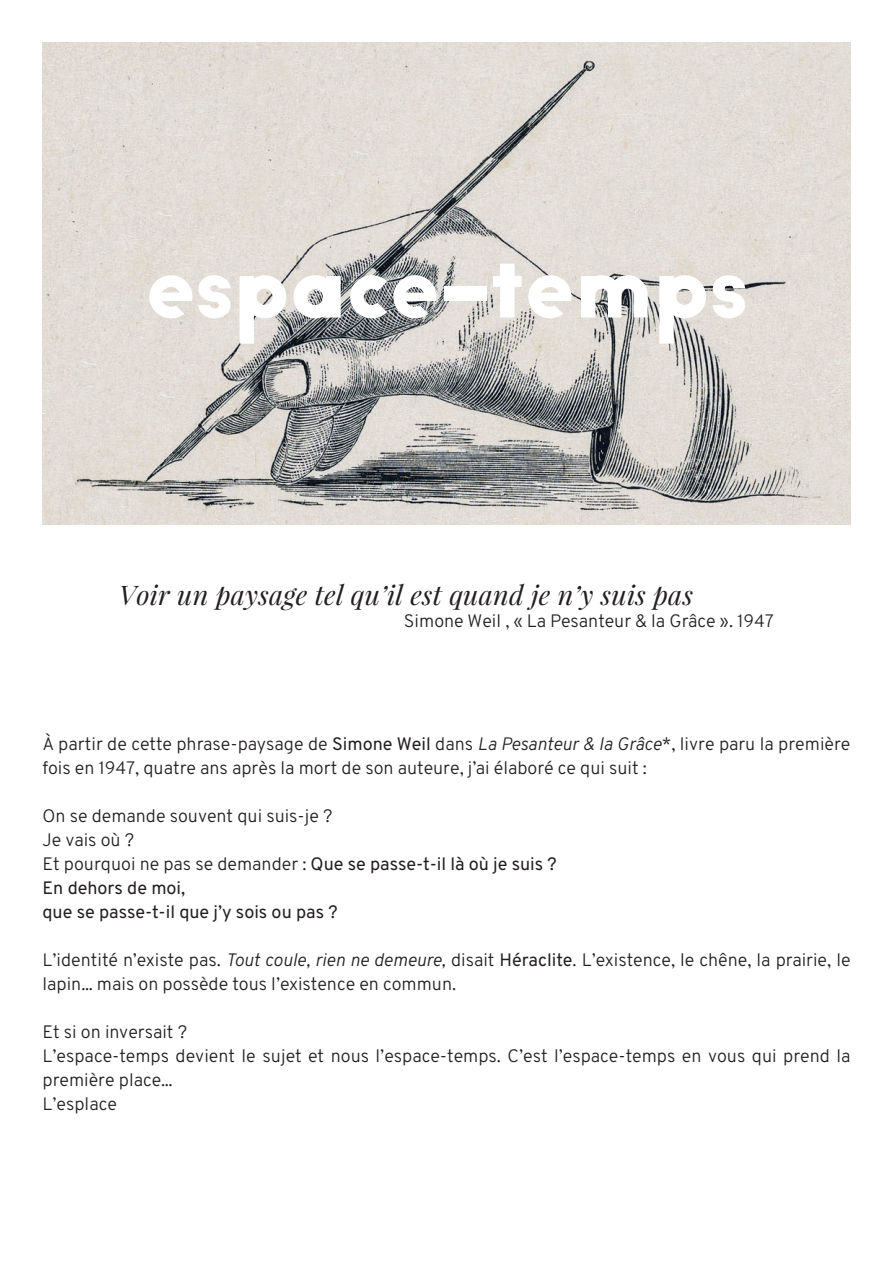
<style>
.page{position:relative;width:893px;height:1263px;background:#fff}
.page>*{position:absolute;margin:0;border:0;box-sizing:border-box;transform-origin:0 0}
.t1{font:700 90px "Big John PRO";color:#fff}
.t2{font:italic 27px "Playfair Display";letter-spacing:.01em;color:#231f20}
.t3{font:300 18px/24px "Overpass";color:#231f20}
.t4{font:18px/24px "Overpass";color:#231f20}
.s1{font-weight:400}
.s2{font-style:italic}
.s3{font-weight:300}
</style>
<div class="page">
<img style="left:43px;top:43px;width:807px;height:482px">
<h1 class="t1" style="left:145px;top:230px;width:604px">espace−temps</h1>
<h2 class="t2" style="left:119px;top:577px;width:575px">Voir un paysage tel qu’il est quand je n’y suis pas</h2>
<p class="t3" style="left:404px;top:609px;width:371px">Simone Weil , « La Pesanteur &amp; la Grâce ». 1947</p>
<p class="t3" style="left:43px;top:732px;width:809px">À partir de cette phrase-paysage de <span class="s1">Simone Weil</span> dans <span class="s2">La Pesanteur &amp; la Grâce</span>*, livre paru la première fois en 1947, quatre ans après la mort de son auteure, j’ai élaboré ce qui suit :</p>
<p class="t4" style="left:43px;top:804px;width:516px"><span class="s3">On se demande souvent qui suis-je ?<br>Je vais où ?<br>Et pourquoi ne pas se demander :</span> Que se passe-t-il là où je suis ?<br>En dehors de moi,<br>que se passe-t-il que j’y sois ou pas ?</p>
<p class="t3" style="left:43px;top:948px;width:809px">L’identité n’existe pas. <span class="s2">Tout coule, rien ne demeure,</span> disait <span class="s1">Héraclite</span>. L’existence, le chêne, la prairie, le lapin... mais on possède tous l’existence en commun.</p>
<p class="t3" style="left:43px;top:1020px;width:809px">Et si on inversait ?<br>L’espace-temps devient le sujet et nous l’espace-temps. C’est l’espace-temps en vous qui prend la première place...<br>L’esplace</p>
</div>
